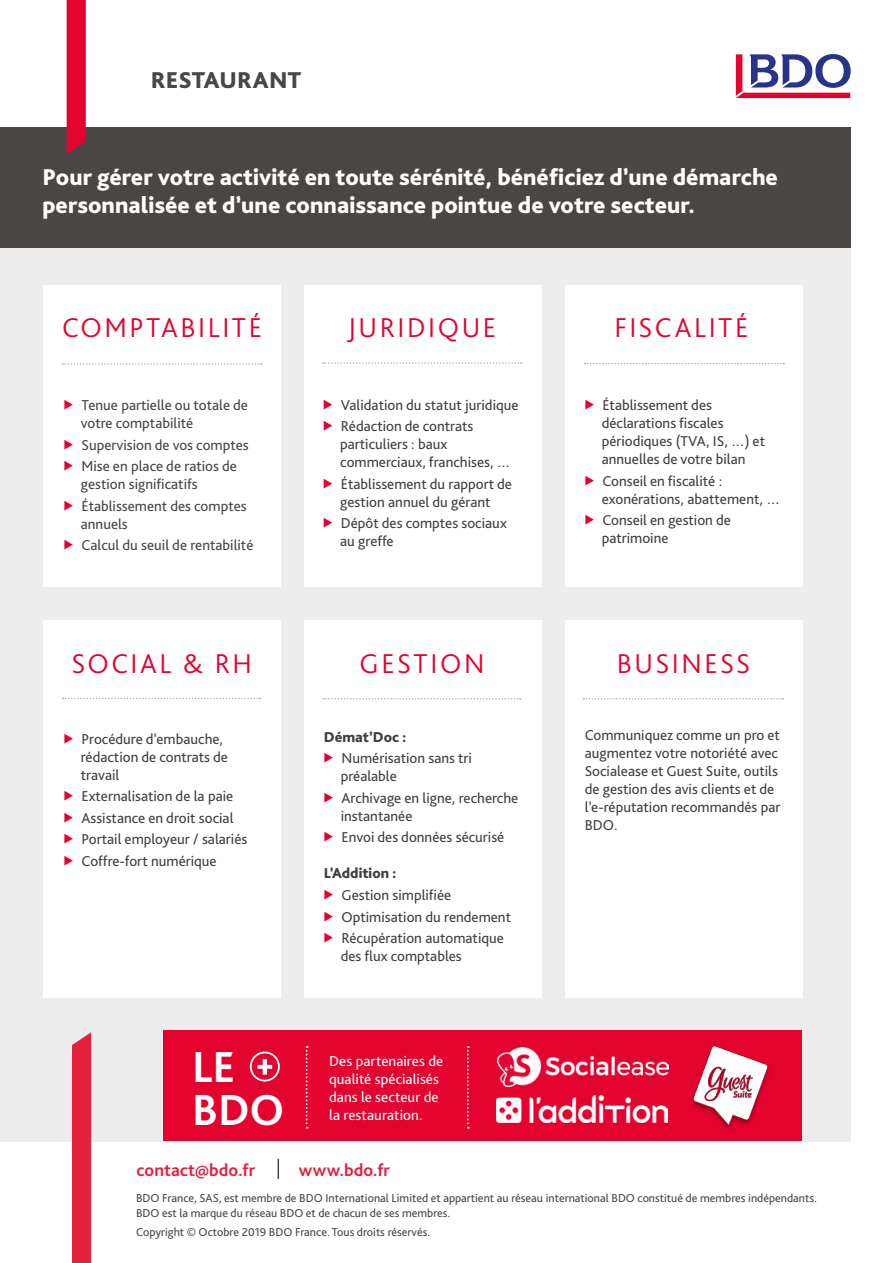
<style>
.page{position:relative;width:893px;height:1263px;background:#fff}
.page>*{position:absolute;margin:0;border:0;box-sizing:border-box;transform-origin:0 0}
.t1{font:700 45.45px "Bliss Pro";color:#fff}
.Body_copy{font:300 28.5px "Bliss Pro";letter-spacing:.09em;color:#e4032e}
.Body_copy-2{font:800 24px/28.8px "Bliss Pro";color:#fff}
.Main_heading{font:800 24px "Bliss Pro";color:#494643}
.t2{font:700 18px "Bliss Pro";color:#e6213d}
.t3{font:15px/18px "Bliss Pro";color:#404040}
.t4{font:15px "Bliss Pro";color:#494643}
.t5{font:15px/18px "Bliss Pro";letter-spacing:.005em;color:#fff}
.t6{font:800 15px "Bliss Pro";color:#404040}
.t7{font:12px/14.4px "Bliss Pro";color:#494643}
</style>
<div class="page">
<div style="left:0;top:157px;width:850px;height:985px;background:#eeedee"></div>
<div style="left:0;top:127px;width:850px;height:121px;background:#494643"></div>
<svg style="left:67px;top:0;width:19px;height:154px;background:#dd0830"></svg>
<svg style="left:736px;top:54px;width:115px;height:44px"></svg>
<div style="left:72px;top:1032px;width:19px;height:231px;background:#e6213d"></div>
<div style="left:164px;top:1030px;width:638px;height:111px;background:#e4032e"></div>
<svg style="left:467px;top:1046px;width:2px;height:83px"></svg>
<svg style="left:306px;top:1046px;width:2px;height:83px"></svg>
<svg style="left:278px;top:1159px;width:1px;height:20px"></svg>
<div style="left:43px;top:285px;width:238px;height:302px;background:#fff"></div>
<svg style="left:62px;top:363px;width:200px;height:2px"></svg>
<div style="left:43px;top:620px;width:238px;height:378px;background:#fff"></div>
<svg style="left:63px;top:698px;width:198px;height:1px"></svg>
<div style="left:304px;top:285px;width:237px;height:302px;background:#fff"></div>
<svg style="left:323px;top:362px;width:199px;height:2px"></svg>
<div style="left:304px;top:620px;width:237px;height:378px;background:#fff"></div>
<svg style="left:323px;top:698px;width:198px;height:1px"></svg>
<div style="left:566px;top:620px;width:237px;height:378px;background:#fff"></div>
<svg style="left:583px;top:698px;width:200px;height:1px"></svg>
<div style="left:566px;top:285px;width:237px;height:302px;background:#fff"></div>
<svg style="left:584px;top:363px;width:200px;height:1px"></svg>
<div style="left:250px;top:1051px;width:30px;height:30px;border:2px solid #fff;border-radius:50%"></div>
<svg style="left:258px;top:1059px;width:14px;height:15px"></svg>
<img style="left:692px;top:1045px;width:77px;height:84px">
<img style="left:497px;top:1048px;width:171px;height:39px">
<img style="left:497px;top:1095px;width:170px;height:27px">
<p class="Main_heading" style="left:151px;top:65px;width:152px">RESTAURANT</p>
<p class="Body_copy-2" style="left:43px;top:162px;width:737px">Pour gérer votre activité en toute sérénité, bénéficiez d’une démarche personnalisée et d’une connaissance pointue de votre secteur.</p>
<p class="Body_copy" style="left:62px;top:310px;width:202px">COMPTABILITÉ</p>
<p class="t4" style="left:81px;top:396px;width:168px">Tenue partielle ou totale de</p>
<p class="t4" style="left:81px;top:414px;width:114px">votre comptabilité</p>
<p class="t4" style="left:81px;top:435px;width:169px">Supervision de vos comptes</p>
<p class="t4" style="left:81px;top:457px;width:157px">Mise en place de ratios de</p>
<p class="t4" style="left:81px;top:475px;width:118px">gestion significatifs</p>
<p class="t4" style="left:81px;top:496px;width:167px">Établissement des comptes</p>
<p class="t4" style="left:81px;top:514px;width:49px">annuels</p>
<p class="t4" style="left:81px;top:536px;width:173px">Calcul du seuil de rentabilité</p>
<p class="Body_copy" style="left:71px;top:645px;width:182px">SOCIAL &amp; RH</p>
<p class="t3" style="left:81px;top:729px;width:143px">Procédure d’embauche,</p>
<p class="t3" style="left:81px;top:747px;width:149px">rédaction de contrats de travail</p>
<p class="t3" style="left:81px;top:787px;width:153px">Externalisation de la paie</p>
<p class="t3" style="left:81px;top:808px;width:153px">Assistance en droit social</p>
<p class="t3" style="left:81px;top:830px;width:167px">Portail employeur / salariés</p>
<p class="t3" style="left:81px;top:851px;width:137px">Coffre-fort numérique</p>
<p class="t1" style="left:192px;top:1038px;width:45px">LE</p>
<p class="t1" style="left:192px;top:1082px;width:94px">BDO</p>
<p class="Body_copy" style="left:348px;top:310px;width:150px">JURIDIQUE</p>
<p class="t3" style="left:341px;top:395px;width:179px">Validation du statut juridique</p>
<p class="t3" style="left:341px;top:417px;width:134px">Rédaction de contrats</p>
<p class="t3" style="left:340px;top:435px;width:172px">particuliers : baux commerciaux, franchises, …</p>
<p class="t3" style="left:341px;top:474px;width:173px">Établissement du rapport de</p>
<p class="t3" style="left:340px;top:492px;width:152px">gestion annuel du gérant</p>
<p class="t3" style="left:341px;top:514px;width:168px">Dépôt des comptes sociaux</p>
<p class="t3" style="left:340px;top:532px;width:55px">au greffe</p>
<p class="Body_copy" style="left:360px;top:645px;width:126px">GESTION</p>
<p class="t6" style="left:324px;top:727px;width:84px">Démat’Doc :</p>
<p class="t3" style="left:341px;top:749px;width:132px">Numérisation sans tri</p>
<p class="t3" style="left:341px;top:767px;width:58px">préalable</p>
<p class="t3" style="left:341px;top:788px;width:178px">Archivage en ligne, recherche</p>
<p class="t3" style="left:341px;top:806px;width:73px">instantanée</p>
<p class="t3" style="left:341px;top:828px;width:164px">Envoi des données sécurisé</p>
<p class="t6" style="left:324px;top:864px;width:74px">L’Addition :</p>
<p class="t3" style="left:341px;top:886px;width:111px">Gestion simplifiée</p>
<p class="t3" style="left:341px;top:907px;width:171px">Optimisation du rendement</p>
<p class="t3" style="left:341px;top:929px;width:164px">Récupération automatique</p>
<p class="t3" style="left:341px;top:947px;width:123px">des flux comptables</p>
<p class="t5" style="left:329px;top:1052px;width:116px">Des partenaires de qualité spécialisés dans le secteur de la restauration.</p>
<p class="t2" style="left:137px;top:1159px;width:120px">contact@bdo.fr</p>
<p class="t2" style="left:299px;top:1159px;width:93px">www.bdo.fr</p>
<p class="Body_copy" style="left:614px;top:310px;width:136px">FISCALITÉ</p>
<p class="t3" style="left:602px;top:396px;width:111px">Établissement des</p>
<p class="t3" style="left:602px;top:414px;width:165px">déclarations fiscales périodiques (TVA, IS, …) et annuelles de votre bilan</p>
<p class="t3" style="left:602px;top:471px;width:121px">Conseil en fiscalité :</p>
<p class="t3" style="left:602px;top:489px;width:180px">exonérations, abattement, …</p>
<p class="t3" style="left:602px;top:511px;width:130px">Conseil en gestion de</p>
<p class="t3" style="left:602px;top:529px;width:68px">patrimoine</p>
<p class="Body_copy" style="left:617px;top:645px;width:135px">BUSINESS</p>
<p class="t3" style="left:585px;top:726px;width:197px">Communiquez comme un pro et augmentez votre notoriété avec<br>Socialease et Guest Suite, outils de gestion des avis clients et de l’e-réputation recommandés par<br>BDO.</p>
<p class="t7" style="left:136px;top:1191px;width:682px">BDO France, SAS, est membre de BDO International Limited et appartient au réseau international BDO constitué de membres indépendants.<br>BDO est la marque du réseau BDO et de chacun de ses membres.</p>
<p class="t7" style="left:136px;top:1224px;width:296px">Copyright © Octobre 2019 BDO France. Tous droits réservés.</p>
</div>
